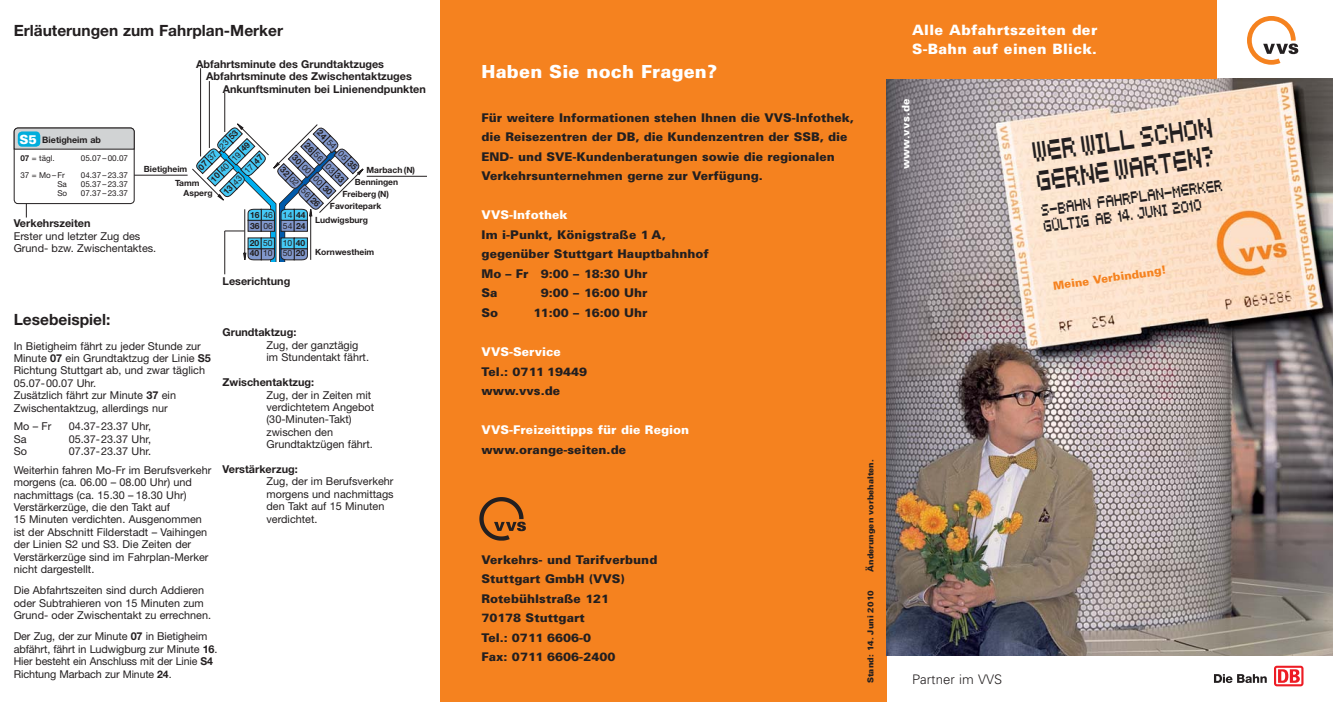
<style>
.page{position:relative;width:1333px;height:702px;background:#fff}
.page>*{position:absolute;margin:0;border:0;box-sizing:border-box;transform-origin:0 0}
.t1{font:31.5px/28.5px "Fahrkarten Type VVS";color:#231f20;scale:.63 1}
.t2{font:18px/16.5px "Fahrkarten Type VVS";color:#231f20;scale:.62 1}
.t3{font:900 18px "Univers";letter-spacing:.01em;color:#fff}
.t4{font:700 15.45px "Helvetica Neue";color:#231f20}
.t5{font:900 14.25px/19.5px "Univers";letter-spacing:.025em;color:#fff}
.t6{font:300 13.2px "Univers";letter-spacing:.005em;color:#231f20}
.t7{font:900 12px/19.5px "Univers";color:#231f20}
.t8{font:900 12px "Univers";letter-spacing:.005em;color:#fff}
.t9{font:900 11.25px "Univers";color:#f5821f}
.t10{font:10.8px/12.5px "Helvetica Neue";color:#231f20}
.t11{font:700 10.8px "Helvetica Neue";color:#231f20}
.t12{font:900 10.5px "Univers";letter-spacing:.025em;color:#fff}
.t13{font:700 8.85px "Helvetica Neue";color:#231f20}
.t14{font:700 8.55px/13.8px "Helvetica Neue";color:#231f20}
.t15{font:8.55px/10.9px "Helvetica Neue";color:#231f20}
.t16{font:900 8.25px "Univers";letter-spacing:.005em;color:#231f20}
.t17{font:8.1px "Helvetica Neue";color:#231f20}
.s1{font-weight:400}
.s2{font-weight:700}
.s3{font-family:"Univers";font-weight:900;font-size:12.6px;color:#fff}
.s4{font-size:10.5px}
.s5{font-weight:700;font-size:10.5px}
</style>
<div class="page">
<div style="left:440px;top:0;width:447px;height:701px;background:#f5821f"></div>
<img style="left:887px;top:79px;width:446px;height:576px">
<svg style="left:1214px;top:674px;width:53px;height:9px"></svg>
<svg style="left:1274px;top:665px;width:30px;height:21px"></svg>
<svg style="left:1276px;top:667px;width:25px;height:17px"></svg>
<svg style="left:1278px;top:669px;width:22px;height:13px"></svg>
<div style="left:887px;top:0;width:330px;height:79px;background:#f5821f"></div>
<svg style="left:1247px;top:16px;width:51px;height:49px"></svg>
<img style="left:479px;top:497px;width:47px;height:44px">
<hr style="left:125px;top:175px;width:63px;height:1px;background:#231f20">
<svg style="left:26px;top:204px;width:1px;height:13px"></svg>
<hr style="left:200px;top:68px;width:1px;height:88px;background:#231f20">
<hr style="left:209px;top:81px;width:1px;height:67px;background:#231f20">
<hr style="left:225px;top:93px;width:1px;height:39px;background:#231f20">
<svg style="left:192px;top:116px;width:235px;height:146px"></svg>
<hr style="left:225px;top:231px;width:1px;height:43px;background:#231f20">
<div style="left:14px;top:128px;width:120px;height:75px;background:#fff;border-radius:4px"></div>
<div style="left:14px;top:128px;width:121px;height:76px;border:1px solid #231f20;border-radius:4px"></div>
<svg style="left:13px;top:127px;width:122px;height:23px;background:#bbbdbe"></svg>
<div style="left:18px;top:131px;width:22px;height:16px;background:#00addc;border-radius:4px"></div>
<h3 class="t4" style="left:14px;top:25px;width:271px">Erläuterungen zum Fahrplan-Merker</h3>
<p class="t11" style="left:196px;top:60px;width:189px">Abfahrtsminute des Grundtaktzuges</p>
<p class="t11" style="left:206px;top:73px;width:207px">Abfahrtsminute des Zwischentaktzuges</p>
<p class="t11" style="left:223px;top:85px;width:205px">Ankunftsminuten bei Linienendpunkten</p>
<p class="t14" style="left:323px;top:127px;width:24px;rotate:45deg">24 <span class="s1">54</span></p>
<p class="t15" style="left:218px;top:144px;width:24px;rotate:-45deg">23 <span class="s2">53</span></p>
<p class="t14" style="left:208px;top:176px;width:24px;rotate:-45deg">10 <span class="s1">40</span></p>
<p class="t13" style="left:20px;top:137px;width:83px"><span class="s3">S5</span> Bietigheim ab</p>
<p class="t15" style="left:230px;top:156px;width:24px;rotate:-45deg">19 <span class="s2">49</span></p>
<p class="t14" style="left:220px;top:188px;width:24px;rotate:-45deg">13 <span class="s1">43</span></p>
<p class="t14" style="left:310px;top:140px;width:24px;rotate:45deg">26 <span class="s1">56</span></p>
<p class="t15" style="left:343px;top:149px;width:24px;rotate:45deg">05 <span class="s2">35</span></p>
<p class="t14" style="left:195px;top:164px;width:24px;rotate:-45deg">07 <span class="s1">37</span></p>
<p class="t15" style="left:242px;top:168px;width:24px;rotate:-45deg">17 <span class="s2">47</span></p>
<p class="t14" style="left:298px;top:152px;width:24px;rotate:45deg">30 <span class="s1">00</span></p>
<p class="t17" style="left:20px;top:155px;width:36px"><span class="s2">07</span> = tägl.</p>
<p class="t17" style="left:81px;top:155px;width:49px">05.07 – 00.07</p>
<p class="t17" style="left:20px;top:173px;width:46px">37 = Mo – Fr</p>
<p class="t17" style="left:81px;top:173px;width:49px">04.37 – 23.37</p>
<p class="t17" style="left:57px;top:181px;width:11px">Sa</p>
<p class="t17" style="left:81px;top:181px;width:49px">05.37 – 23.37</p>
<p class="t17" style="left:57px;top:190px;width:11px">So</p>
<p class="t17" style="left:81px;top:190px;width:49px">07.37 – 23.37</p>
<p class="t15" style="left:330px;top:162px;width:24px;rotate:45deg">03 <span class="s2">33</span></p>
<p class="t14" style="left:175px;top:162px;width:26px;text-indent:-31px">Bietigheim<br>Tamm</p>
<p class="t14" style="left:184px;top:187px;width:31px">Asperg</p>
<p class="t14" style="left:286px;top:164px;width:24px;rotate:45deg">32 <span class="s1">02</span></p>
<p class="t14" style="left:367px;top:164px;width:50px">Marbach (N)</p>
<p class="t14" style="left:355px;top:176px;width:45px">Benningen</p>
<p class="t14" style="left:343px;top:188px;width:48px">Freiberg (N)</p>
<p class="t14" style="left:330px;top:200px;width:53px">Favoritepark</p>
<p class="t14" style="left:315px;top:213px;width:55px">Ludwigsburg</p>
<p class="t14" style="left:315px;top:246px;width:61px">Kornwestheim</p>
<p class="t15" style="left:318px;top:174px;width:24px;rotate:45deg">00 <span class="s2">30</span></p>
<p class="t15" style="left:306px;top:186px;width:24px;rotate:45deg">56 <span class="s2">26</span></p>
<p class="t14" style="left:250px;top:210px;width:24px;line-height:10.9px">16 <span class="s1">46<br></span>36 <span class="s1">06</span></p>
<p class="t15" style="left:283px;top:210px;width:24px">14 <span class="s2">44<br></span>54 <span class="s2">24</span></p>
<p class="t14" style="left:250px;top:239px;width:24px;line-height:10.2px">20 <span class="s1">50<br></span>40 <span class="s1">10</span></p>
<p class="t15" style="left:283px;top:239px;width:24px;line-height:10.2px">10 <span class="s2">40<br></span>50 <span class="s2">20</span></p>
<p class="t11" style="left:14px;top:219px;width:78px">Verkehrszeiten</p>
<p class="t10" style="left:14px;top:231px;width:144px">Erster und letzter Zug des<br>Grund- bzw. Zwischentaktes.</p>
<p class="t11" style="left:223px;top:277px;width:69px">Leserichtung</p>
<h3 class="t4" style="left:14px;top:314px;width:98px">Lesebeispiel:</h3>
<p class="t10" style="left:14px;top:340px;width:199px">In Bietigheim fährt zu jeder Stunde zur Minute <span class="s2">07</span> ein Grundtaktzug der Linie <span class="s2">S5<br></span>Richtung Stuttgart ab, und zwar täglich 05.07-00.07 Uhr.<br>Zusätzlich fährt zur Minute <span class="s2">37</span> ein Zwischentaktzug, allerdings nur</p>
<p class="t10" style="left:14px;top:421px;width:39px">Mo – Fr</p>
<p class="t10" style="left:69px;top:421px;width:84px">04.37-23.37 Uhr,</p>
<p class="t10" style="left:14px;top:433px;width:14px">Sa</p>
<p class="t10" style="left:69px;top:433px;width:84px">05.37-23.37 Uhr,</p>
<p class="t10" style="left:14px;top:446px;width:15px">So</p>
<p class="t11" style="left:223px;top:329px;width:75px">Grundtaktzug:</p>
<p class="t10" style="left:267px;top:340px;width:104px">Zug, der ganztägig im Stundentakt fährt.</p>
<p class="t11" style="left:223px;top:378px;width:93px">Zwischentaktzug:</p>
<p class="t10" style="left:267px;top:389px;width:109px">Zug, der in Zeiten mit verdichtetem Angebot (30-Minuten-Takt) zwischen den<br>Grundtaktzügen fährt.</p>
<p class="t11" style="left:223px;top:465px;width:77px">Verstärkerzug:</p>
<p class="t10" style="left:267px;top:476px;width:129px">Zug, der im Berufsverkehr morgens und nachmittags den Takt auf 15 Minuten verdichtet.</p>
<p class="t10" style="left:14px;top:443px;width:199px;line-height:18.6px;text-align:center">07.37-23.37 Uhr.<br>Weiterhin fahren Mo-Fr im Berufsverkehr</p>
<p class="t10" style="left:14px;top:477px;width:196px">morgens (ca. 06.00 – 08.00 Uhr) und nachmittags (ca. 15.30 – 18.30 Uhr)<br>Verstärkerzüge, die den Takt auf<br>15 Minuten verdichten. Ausgenommen ist der Abschnitt Filderstadt – Vaihingen der Linien S2 und S3. Die Zeiten der Verstärkerzüge sind im Fahrplan-Merker nicht dargestellt.</p>
<p class="t10" style="left:14px;top:585px;width:199px">Die Abfahrtszeiten sind durch Addieren oder Subtrahieren von 15 Minuten zum<br>Grund- oder Zwischentakt zu errechnen.</p>
<p class="t10" style="left:14px;top:631px;width:205px">Der Zug, der zur Minute <span class="s2">07</span> in Bietigheim abfährt, fährt in Ludwigburg zur Minute <span class="s2">16</span>.<br>Hier besteht ein Anschluss mit der Linie <span class="s2">S4<br></span>Richtung Marbach zur <span class="s4">Minute</span> <span class="s5">24</span><span class="s4">.</span></p>
<h2 class="t3" style="left:482px;top:65px;width:237px">Haben Sie noch Fragen?</h2>
<p class="t7" style="left:482px;top:109px;width:374px">Für weitere Informationen stehen Ihnen die VVS-Infothek, die Reisezentren der DB, die Kundenzentren der SSB, die END- und SVE-Kundenberatungen sowie die regionalen Verkehrsunternehmen gerne zur Verfügung.</p>
<p class="t8" style="left:482px;top:211px;width:87px">VVS-Infothek</p>
<p class="t7" style="left:482px;top:226px;width:229px">Im i-Punkt, Königstraße 1 A, gegenüber Stuttgart Hauptbahnhof<br>Mo – Fr 9:00 – 18:30 Uhr<br>Sa</p>
<p class="t7" style="left:541px;top:284px;width:108px">9:00 – 16:00 Uhr</p>
<p class="t7" style="left:482px;top:304px;width:18px">So</p>
<p class="t7" style="left:533px;top:304px;width:116px">11:00 – 16:00 Uhr</p>
<p class="t8" style="left:482px;top:347px;width:81px">VVS-Service</p>
<p class="t7" style="left:482px;top:362px;width:107px">Tel.: 0711 19449 www.vvs.de</p>
<p class="t8" style="left:482px;top:425px;width:209px">VVS-Freizeittipps für die Region</p>
<p class="t7" style="left:482px;top:440px;width:146px">www.orange-seiten.de</p>
<p class="t7" style="left:481px;top:550px;width:177px">Verkehrs- und Tarifverbund<br>Stuttgart GmbH (VVS)<br>Rotebühlstraße 121<br>70178 Stuttgart<br>Tel.: 0711 6606-0<br>Fax: 0711 6606-2400</p>
<p class="t16" style="left:868px;top:572px;width:114px;rotate:-90deg">Änderungen vorbehalten.</p>
<p class="t16" style="left:868px;top:683px;width:94px;rotate:-90deg">Stand: 14. Juni 2010</p>
<h3 class="t5" style="left:912px;top:21px;width:187px">Alle Abfahrtszeiten der<br>S-Bahn auf einen Blick.</h3>
<p class="t12" style="left:902px;top:169px;width:72px;rotate:-90deg">www.vvs.de</p>
<h1 class="t1" style="left:1032px;top:140px;width:291px;rotate:-8deg">WER WILL SCHON<br>GERNE WARTEN?</h1>
<h2 class="t2" style="left:1041px;top:203px;width:297px;rotate:-8deg">S-BAHN FAHRPLAN-MERKER<br>GÜLTIG AB 14. JUNI 2010</h2>
<p class="t9" style="left:1053px;top:281px;width:116px;rotate:-8deg">Meine Verbindung!</p>
<p class="t6" style="left:912px;top:674px;width:92px">Partner im VVS</p>
</div>
